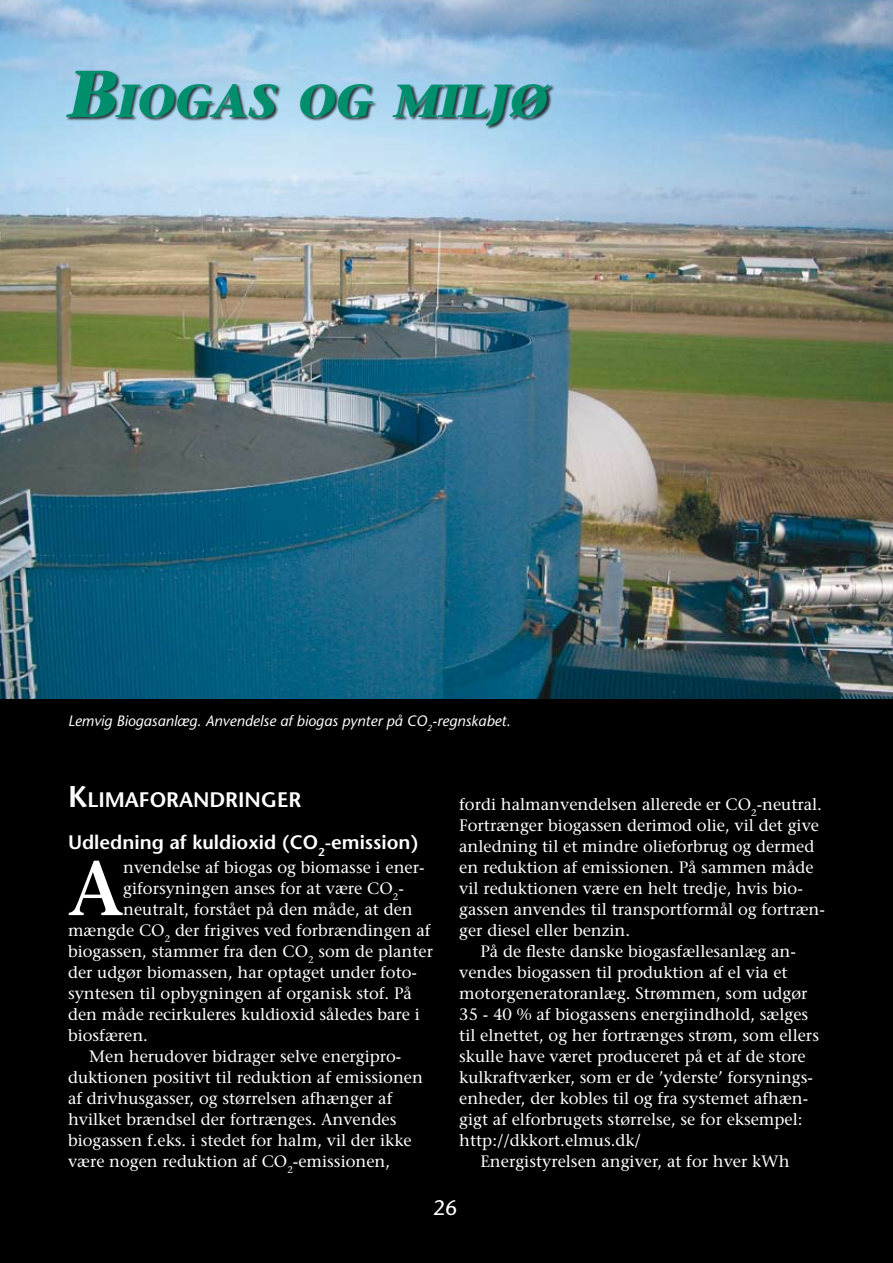
<style>
.page{position:relative;width:893px;height:1263px;background:#fff}
.page>*{position:absolute;margin:0;border:0;box-sizing:border-box;transform-origin:0 0}
.t1{font:600 76.5px "Stone Serif";color:#fff}
.t2{font:italic 700 46.2px "Stone Serif";color:#008f6d}
.t3{font:600 21px "Stone Sans";color:#fff}
.t4{font:21px "Stone Sans";color:#fff}
.t5{font:600 19.5px "Stone Sans";color:#fff}
.t6{font:16.5px "Stone Serif";color:#fff}
.t7{font:italic 15px "Stone Sans";color:#fff}
.s1{font-size:66px}
.s2{font-size:30px}
</style>
<div class="page">
<div style="left:0;top:620px;width:893px;height:643px;background:#000"></div>
<img style="left:0;top:0;width:893px;height:699px">
<div style="left:65px;top:69px;width:490px;height:62px;background:#000;opacity:.75"></div>
<h2 class="t2" style="left:68px;top:73px;width:480px"><span class="s1">B</span>IOGAS OG MILJØ</h2>
<p class="t7" style="left:68px;top:711px;width:444px">Lemvig Biogasanlæg. Anvendelse af biogas pynter på CO<sub>2</sub>-regnskabet.</p>
<p class="t3" style="left:68px;top:787px;width:235px"><span class="s2">K</span>limaforandringer</p>
<p class="t5" style="left:68px;top:830px;width:352px">Udledning af kuldioxid (CO<sub>2</sub>-emission)</p>
<h1 class="t1" style="left:68px;top:843px;width:57px">A</h1>
<p class="t6" style="left:123px;top:857px;width:303px">nvendelse af biogas og biomasse i ener-</p>
<p class="t6" style="left:123px;top:878px;width:282px">giforsyningen anses for at være CO<sub>2</sub>-</p>
<p class="t6" style="left:123px;top:899px;width:291px">neutralt, forstået på den måde, at den</p>
<p class="t6" style="left:68px;top:920px;width:364px">mængde CO<sub>2</sub> der frigives ved forbrændingen af</p>
<p class="t6" style="left:68px;top:941px;width:367px">biogassen, stammer fra den CO<sub>2</sub> som de planter</p>
<p class="t6" style="left:68px;top:962px;width:351px">der udgør biomassen, har optaget under foto-</p>
<p class="t6" style="left:68px;top:983px;width:345px">syntesen til opbygningen af organisk stof. På</p>
<p class="t6" style="left:68px;top:1004px;width:353px">den måde recirkuleres kuldioxid således bare i</p>
<p class="t6" style="left:68px;top:1025px;width:81px">biosfæren.</p>
<p class="t6" style="left:89px;top:1046px;width:314px">Men herudover bidrager selve energipro-</p>
<p class="t6" style="left:68px;top:1067px;width:356px">duktionen positivt til reduktion af emissionen</p>
<p class="t6" style="left:68px;top:1088px;width:326px">af drivhusgasser, og størrelsen afhænger af</p>
<p class="t6" style="left:68px;top:1109px;width:330px">hvilket brændsel der fortrænges. Anvendes</p>
<p class="t6" style="left:68px;top:1130px;width:345px">biogassen f.eks. i stedet for halm, vil der ikke</p>
<p class="t6" style="left:68px;top:1151px;width:324px">være nogen reduktion af CO<sub>2</sub>-emissionen,</p>
<p class="t6" style="left:459px;top:794px;width:364px">fordi halm-anvendelsen allerede er CO<sub>2</sub>-neutral.</p>
<p class="t6" style="left:459px;top:815px;width:361px">Fortrænger biogassen derimod olie, vil det give</p>
<p class="t6" style="left:459px;top:836px;width:357px">anledning til et mindre olieforbrug og dermed</p>
<p class="t6" style="left:459px;top:857px;width:356px">en reduktion af emissionen. På sammen måde</p>
<p class="t6" style="left:459px;top:878px;width:345px">vil reduktionen være en helt tredje, hvis bio-</p>
<p class="t6" style="left:459px;top:899px;width:367px">gassen anvendes til transportformål og fortræn-</p>
<p class="t6" style="left:459px;top:920px;width:172px">ger diesel eller benzin.</p>
<p class="t6" style="left:480px;top:941px;width:317px">På de fleste danske biogasfællesanlæg an-</p>
<p class="t6" style="left:459px;top:962px;width:330px">vendes biogassen til produktion af el via et</p>
<p class="t6" style="left:459px;top:983px;width:350px">motorgeneratoranlæg. Strømmen, som udgør</p>
<p class="t6" style="left:459px;top:1004px;width:350px">35 - 40 % af biogassens energiindhold, sælges</p>
<p class="t6" style="left:459px;top:1025px;width:361px">til elnettet, og her fortrænges strøm, som ellers</p>
<p class="t6" style="left:459px;top:1046px;width:348px">skulle have været produceret på et af de store</p>
<p class="t6" style="left:459px;top:1067px;width:355px">kulkraftværker, som er de ’yderste’ forsynings-</p>
<p class="t6" style="left:459px;top:1088px;width:350px">enheder, der kobles til og fra systemet afhæn-</p>
<p class="t6" style="left:459px;top:1109px;width:345px">gigt af elforbrugets størrelse, se for eksempel:</p>
<p class="t6" style="left:459px;top:1130px;width:183px">http://dkkort.elmus.dk/</p>
<p class="t6" style="left:480px;top:1151px;width:311px">Energistyrelsen angiver, at for hver kWh</p>
<p class="t4" style="left:433px;top:1195px;width:24px">26</p>
</div>
